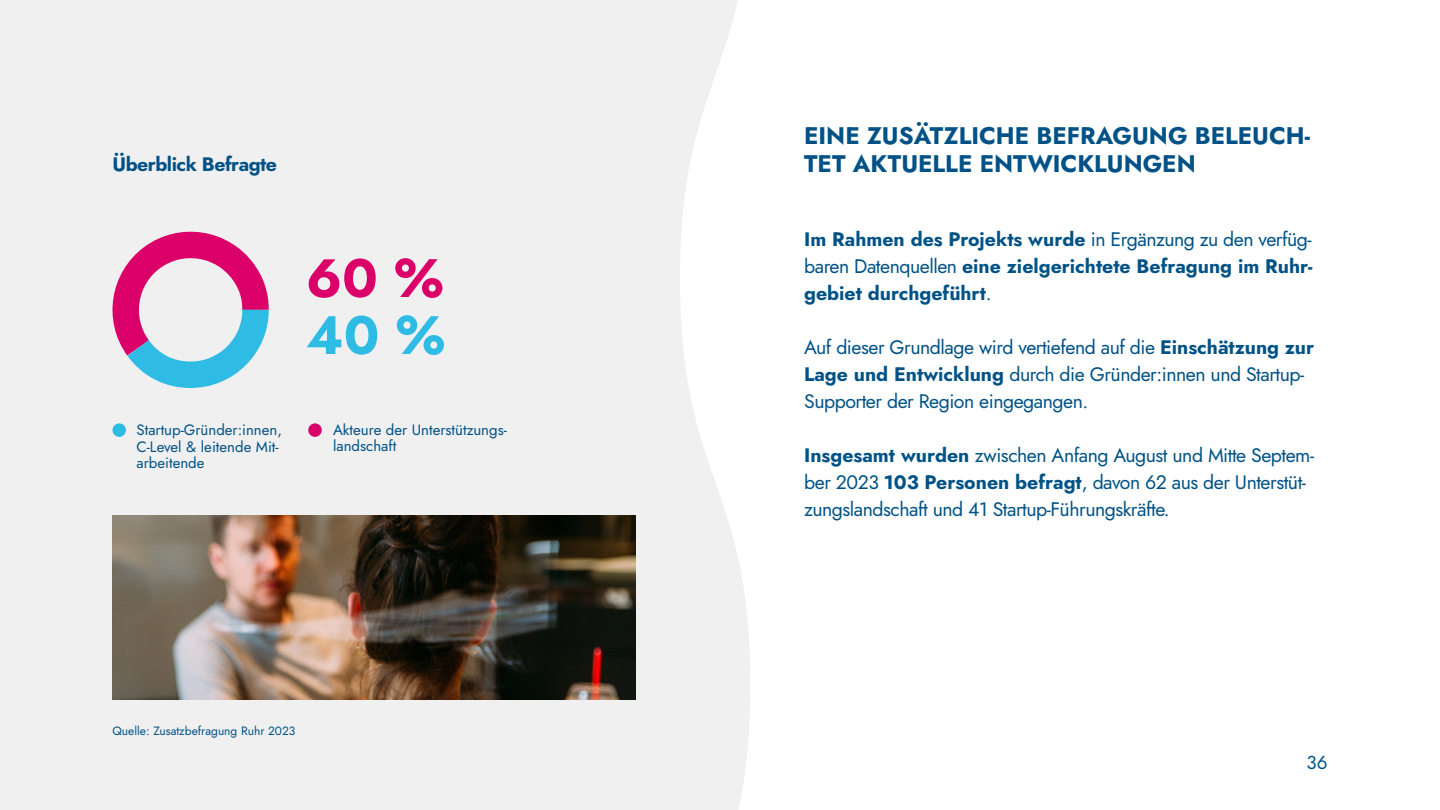
<style>
.page{position:relative;width:1440px;height:810px;background:#fff}
.page>*{position:absolute;margin:0;border:0;box-sizing:border-box;transform-origin:0 0}
.t1{font:54px "Jost";color:#2fbce4}
.t2{font:54px "Jost";color:#db0069}
.t3{font:24px/28.5px "Jost";color:#005286}
.t4{font:19.5px/27px "Jost";letter-spacing:-.025em;color:#005286}
.t5{font:18.75px "Jost";color:#005286}
.t6{font:15px/16.5px "Jost";color:#005286}
.t7{font:12px "Jost";color:#005286}
</style>
<div class="page">
<div style="left:0;top:0;width:750px;height:810px;background:#f0f0f1"></div>
<svg style="left:101px;top:199px;width:187px;height:202px"></svg>
<img style="left:112px;top:516px;width:524px;height:183px">
<div style="left:112px;top:423px;width:14px;height:14px;background:#2fbce4;border-radius:50%"></div>
<div style="left:308px;top:423px;width:14px;height:14px;background:#db0069;border-radius:50%"></div>
<p class="t4" style="left:112px;top:151px;width:166px">Überblick Befragte</p>
<h1 class="t2" style="left:306px;top:241px;width:139px">60 %</h1>
<h1 class="t1" style="left:306px;top:298px;width:141px">40 %</h1>
<p class="t6" style="left:137px;top:422px;width:147px">Startup-Gründer:innen,<br>C-Level &amp; leitende Mit&shy;arbeitende</p>
<p class="t6" style="left:333px;top:422px;width:175px">Akteure der Unterstützungs&shy;landschaft</p>
<p class="t7" style="left:112px;top:723px;width:185px">Quelle: Zusatzbefragung Ruhr 2023</p>
<p class="t3" style="left:804px;top:121px;width:507px">EINE ZUSÄTZLICHE BEFRAGUNG BELEUCH-<br>TET AKTUELLE ENTWICKLUNGEN</p>
<p class="t4" style="left:804px;top:226px;width:510px;text-align:justify">Im Rahmen des Projekts wurde in Ergänzung zu den verfüg&shy;baren Datenquellen eine zielgerichtete Befragung im Ruhr&shy;gebiet durchgeführt.</p>
<p class="t4" style="left:804px;top:334px;width:512px">Auf dieser Grundlage wird vertiefend auf die Einschätzung zur<br>Lage und Entwicklung durch die Gründer:innen und Startup-<br>Supporter der Region eingegangen.</p>
<p class="t4" style="left:804px;top:442px;width:511px">Insgesamt wurden zwischen Anfang August und Mitte Septem&shy;ber 2023 103 Personen befragt, davon 62 aus der Unterstüt&shy;zungslandschaft und 41 Startup-Führungskräfte.</p>
<p class="t5" style="left:1306px;top:750px;width:23px">36</p>
</div>
